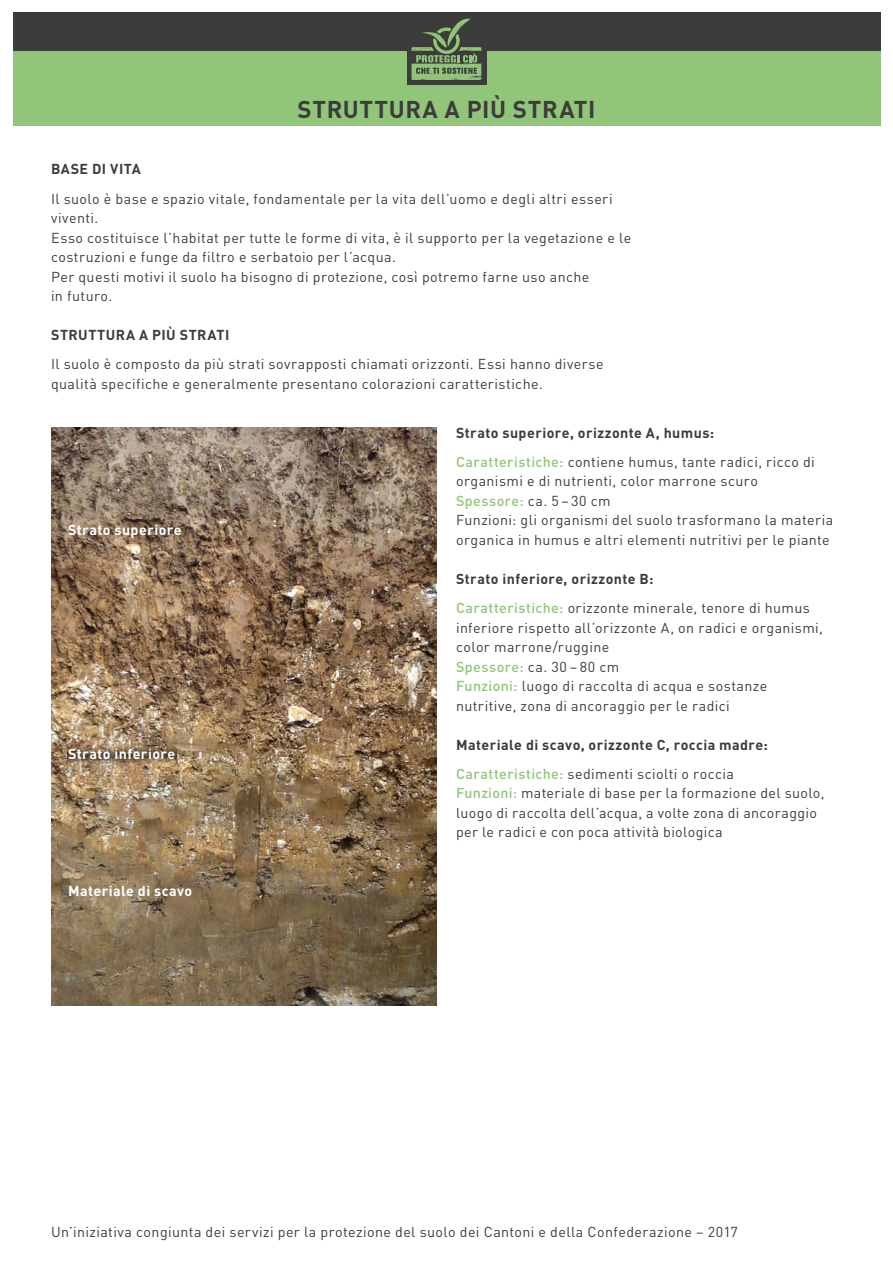
<style>
.page{position:relative;width:893px;height:1263px;background:#fff}
.page>*{position:absolute;margin:0;border:0;box-sizing:border-box;transform-origin:0 0}
.t1{font:700 24px "DIN";letter-spacing:.025em;color:#3c3c3b}
.t2{font:14.25px/19.5px "DIN";letter-spacing:.03em;color:#3c3c3b}
.t3{font:700 14.25px/29.2px "DIN";letter-spacing:.03em;color:#3c3c3b}
.t4{font:700 14.25px "DIN";letter-spacing:.03em;color:#fff}
.s1{font-weight:500;color:#91c579}
.s2{font-weight:400}
.s3{font-weight:700}
</style>
<div class="page">
<img style="left:51px;top:428px;width:386px;height:577px">
<div style="left:13px;top:51px;width:867px;height:74px;background:#91c579"></div>
<div style="left:13px;top:13px;width:867px;height:38px;background:#3c3c3b"></div>
<div style="left:407px;top:15px;width:79px;height:69px;background:#3c3c3b"></div>
<svg style="left:411px;top:19px;width:70px;height:60px"></svg>
<svg style="left:67px;top:755px;width:110px;height:14px"></svg>
<svg style="left:67px;top:741px;width:110px;height:14px"></svg>
<h1 class="t1" style="left:297px;top:93px;width:300px">STRUTTURA A PIÙ STRATI</h1>
<p class="t3" style="left:51px;top:154px;width:91px">BASE DI VITA</p>
<p class="t2" style="left:51px;top:188px;width:582px">Il suolo è base e spazio vitale, fondamentale per la vita dell’uomo e degli altri esseri viventi.<br>Esso costituisce l’habitat per tutte le forme di vita, è il supporto per la vegetazione e le costruzioni e funge da filtro e serbatoio per l’acqua.<br>Per questi motivi il suolo ha bisogno di protezione, così potremo farne uso anche<br>in futuro.</p>
<p class="t3" style="left:51px;top:320px;width:180px">STRUTTURA A PIÙ STRATI</p>
<p class="t2" style="left:51px;top:354px;width:554px">Il suolo è composto da più strati sovrapposti chiamati orizzonti. Essi hanno diverse qualità specifiche e generalmente presentano colorazioni caratteristiche.</p>
<p class="t4" style="left:68px;top:521px;width:115px">Strato superiore</p>
<p class="t4" style="left:68px;top:745px;width:109px">Strato inferiore</p>
<p class="t4" style="left:68px;top:881px;width:126px">Materiale di scavo</p>
<p class="t3" style="left:456px;top:417px;width:360px">Strato superiore, orizzonte A, humus:<br><span class="s1">Caratteristiche:</span> <span class="s2">contiene humus, tante radici, ricco di</span></p>
<p class="t2" style="left:456px;top:471px;width:379px">organismi e di nutrienti, color marrone scuro<br><span class="s1">Spessore:</span> ca. 5 –30 cm<br>Funzioni: gli organismi del suolo trasformano la materia organica in humus e altri elementi nutritivi per le piante</p>
<p class="t2" style="left:456px;top:564px;width:355px;line-height:29.2px"><span class="s3">Strato inferiore, orizzonte B:<br></span><span class="s1">Caratteristiche:</span> orizzonte minerale, tenore di humus</p>
<p class="t2" style="left:456px;top:617px;width:368px">inferiore rispetto all’orizzonte A, on radici e organismi, color marrone/ruggine<br><span class="s1">Spessore:</span> ca. 30 – 80 cm<br><span class="s1">Funzioni:</span> luogo di raccolta di acqua e sostanze nutritive, zona di ancoraggio per le radici</p>
<p class="t3" style="left:456px;top:729px;width:313px">Materiale di scavo, orizzonte C, roccia madre:<br><span class="s1">Caratteristiche:</span> <span class="s2">sedimenti sciolti o roccia</span></p>
<p class="t2" style="left:456px;top:783px;width:370px"><span class="s1">Funzioni:</span> materiale di base per la formazione del suolo, luogo di raccolta dell’acqua, a volte zona di ancoraggio per le radici e con poca attività biologica</p>
<p class="t2" style="left:51px;top:1222px;width:688px">Un’iniziativa congiunta dei servizi per la protezione del suolo dei Cantoni e della Confederazione – 2017</p>
</div>
